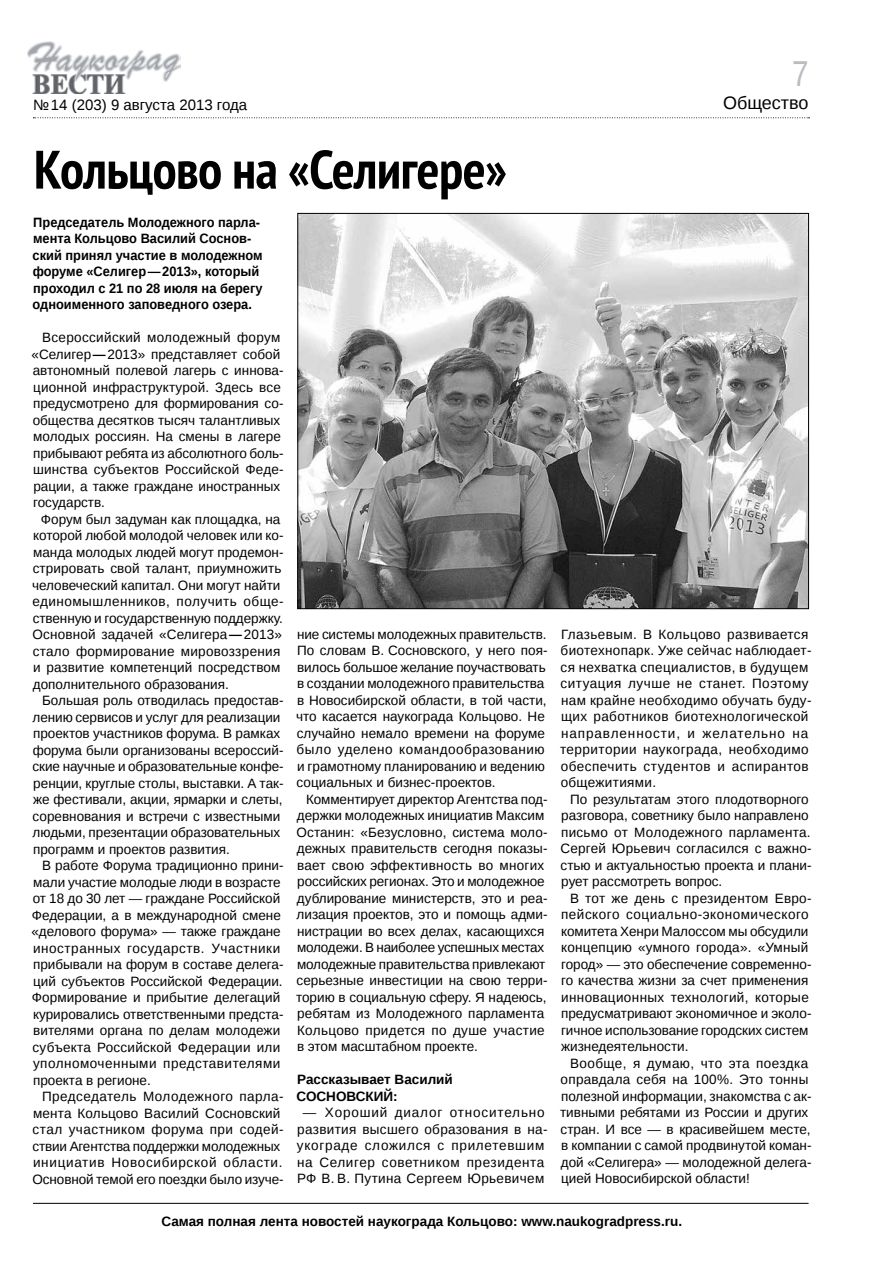
<style>
.page{position:relative;width:893px;height:1263px;background:#fff}
.page>*{position:absolute;margin:0;border:0;box-sizing:border-box;transform-origin:0 0}
.t1{font:700 condensed 54px "PT Sans";letter-spacing:-.01em;color:#000}
.t2{font:36px "Liberation Sans Narrow";color:#babcc1}
.t3{font:18px "Liberation Sans";color:#000}
.t4{font:15px "Liberation Sans";color:#000}
.t5{font:13.5px/16.5px "Liberation Sans";color:#000}
.t6{font:13.5px/16.5px "Liberation Sans";letter-spacing:.025em;color:#000}
.t7{font:700 13.5px/16.5px "Liberation Sans";color:#000;scale:.95 1}
.t8{font:13.5px/16.5px "Liberation Sans";letter-spacing:.045em;color:#000;text-align:center}
.t9{font:700 13.5px/16.5px "Liberation Sans";color:#000}
.s1{font-weight:700}
</style>
<div class="page">
<hr style="left:33px;top:1203px;width:775px;height:1px;background:#000">
<img style="left:28px;top:42px;width:153px;height:51px">
<svg style="left:33px;top:117px;width:776px;height:1px"></svg>
<img style="left:299px;top:215px;width:508px;height:392px">
<p class="t4" style="left:33px;top:96px;width:216px">№ 14 (203) 9 августа 2013 года</p>
<h2 class="t2" style="left:792px;top:53px;width:18px">7</h2>
<h3 class="t3" style="left:723px;top:93px;width:87px">Общество</h3>
<h1 class="t1" style="left:34px;top:134px;width:475px">Кольцово на «Селигере»</h1>
<p class="t7" style="left:33px;top:213px;width:244px">Председатель Молодежного парла&shy;мента Кольцово Василий Соснов&shy;ский принял участие в молодежном форуме «Селигер — 2013», который проходил с 21 по 28 июля на берегу одноименного заповедного озера.</p>
<p class="t5" style="left:31px;top:330px;width:254px;text-indent:11px">Всероссийский молодежный форум «Селигер <span class="s1">—</span> 2013» представляет собой автономный полевой лагерь с иннова&shy;ционной инфраструктурой. Здесь все предусмотрено для формирования со&shy;общества десятков тысяч талантливых молодых россиян. На смены в лагере прибывают ребята из абсолютного боль&shy;шинства субъектов Российской Феде&shy;рации, а также граждане иностранных государств.</p>
<p class="t5" style="left:32px;top:511px;width:253px;text-indent:9px">Форум был задуман как площадка, на которой любой молодой человек или ко&shy;манда молодых людей могут продемон&shy;стрировать свой талант, приумножить человеческий капитал. Они могут найти единомышленников, получить обще&shy;ственную и государственную поддержку.<br>Основной задачей «Селигера <span class="s1">—</span> 2013» стало формирование мировоззрения и развитие компетенций посредством дополнительного образования.</p>
<p class="t5" style="left:33px;top:693px;width:252px;text-indent:9px">Большая роль отводилась предостав&shy;лению сервисов и услуг для реализации проектов участников форума. В рамках форума были организованы всероссий&shy;ские научные и образовательные конфе&shy;ренции, круглые столы, выставки. А так&shy;же фестивали, акции, ярмарки и слеты, соревнования и встречи с известными людьми, презентации образовательных программ и проектов развития.</p>
<p class="t5" style="left:31px;top:858px;width:254px;text-indent:11px">В работе Форума традиционно прини&shy;мали участие молодые люди в возрасте от 18 до 30 лет — граждане Российской Федерации, а в международной смене «делового форума» — также граждане иностранных государств. Участники прибывали на форум в составе делега&shy;ций субъектов Российской Федерации.<br>Формирование и прибытие делегаций курировались ответственными предста&shy;вителями органа по делам молодежи субъекта Российской Федерации или уполномоченными представителями проекта в регионе.</p>
<p class="t5" style="left:33px;top:1089px;width:252px;text-indent:9px">Председатель Молодежного парла&shy;мента Кольцово Василий Сосновский стал участником форума при содей&shy;ствии Агентства поддержки молодежных инициатив Новосибирской области.<br>Основной темой его поездки было изуче-</p>
<p class="t5" style="left:296px;top:627px;width:253px">ние системы молодежных правительств.<br>По словам В. Сосновского, у него поя&shy;вилось большое желание поучаствовать в создании молодежного правительства в Новосибирской области, в той части, что касается наукограда Кольцово. Не случайно немало времени на форуме было уделено командообразованию и грамотному планированию и ведению социальных и бизнес-проектов.</p>
<p class="t5" style="left:296px;top:792px;width:253px;text-indent:10px">Комментирует директор Агентства под&shy;держки молодежных инициатив Максим Останин: «Безусловно, система моло&shy;дежных правительств сегодня показы&shy;вает свою эффективность во многих российских регионах. Это и молодежное дублирование министерств, это и реа&shy;лизация проектов, это и помощь адми&shy;нистрации во всех делах, касающихся молодежи. В наиболее успешных местах молодежные правительства привлекают серьезные инвестиции на свою терри&shy;торию в социальную сферу. Я надеюсь, ребятам из Молодежного парламента Кольцово придется по душе участие в этом масштабном проекте.</p>
<p class="t9" style="left:297px;top:1071px;width:158px">Рассказывает Василий<br>СОСНОВСКИЙ:</p>
<p class="t8" style="left:297px;top:1105px;width:252px">— Хороший диалог относительно развития высшего образования в на&shy;укограде сложился с прилетевшим на Селигер советником президента РФ В. В. Путина Cергеем Юрьевичем</p>
<p class="t6" style="left:560px;top:626px;width:253px">Глазьевым. В Кольцово развивается биотехнопарк. Уже сейчас наблюдает&shy;ся нехватка специалистов, в будущем ситуация лучше не станет. Поэтому нам крайне необходимо обучать буду&shy;щих работников биотехнологической направленности, и желательно на территории наукограда, необходимо обеспечить студентов и аспирантов общежитиями.</p>
<p class="t5" style="left:560px;top:791px;width:253px;text-indent:10px">По результатам этого плодотворного разговора, советнику было направлено письмо от Молодежного парламента.<br>Сергей Юрьевич согласился с важно&shy;стью и актуальностью проекта и плани&shy;рует рассмотреть вопрос.</p>
<p class="t5" style="left:561px;top:890px;width:252px;text-indent:9px">В тот же день с президентом Евро&shy;пейского социально-экономического комитета Хенри Малоссом мы обсудили концепцию «умного города». «Умный город» — это обеспечение современно&shy;го качества жизни за счет применения инновационных технологий, которые предусматривают экономичное и эколо&shy;гичное использование городских систем жизнедеятельности.</p>
<p class="t5" style="left:560px;top:1055px;width:253px;text-indent:10px">Вообще, я думаю, что эта поездка оправдала себя на 100%. Это тонны полезной информации, знакомства с ак&shy;тивными ребятами из России и других стран. И все — в красивейшем месте, в компании с самой продвинутой коман&shy;дой «Селигера» — молодежной делега&shy;цией Новосибирской области!</p>
<p class="t9" style="left:161px;top:1213px;width:522px">Самая полная лента новостей наукограда Кольцово: www.naukogradpress.ru.</p>
</div>
